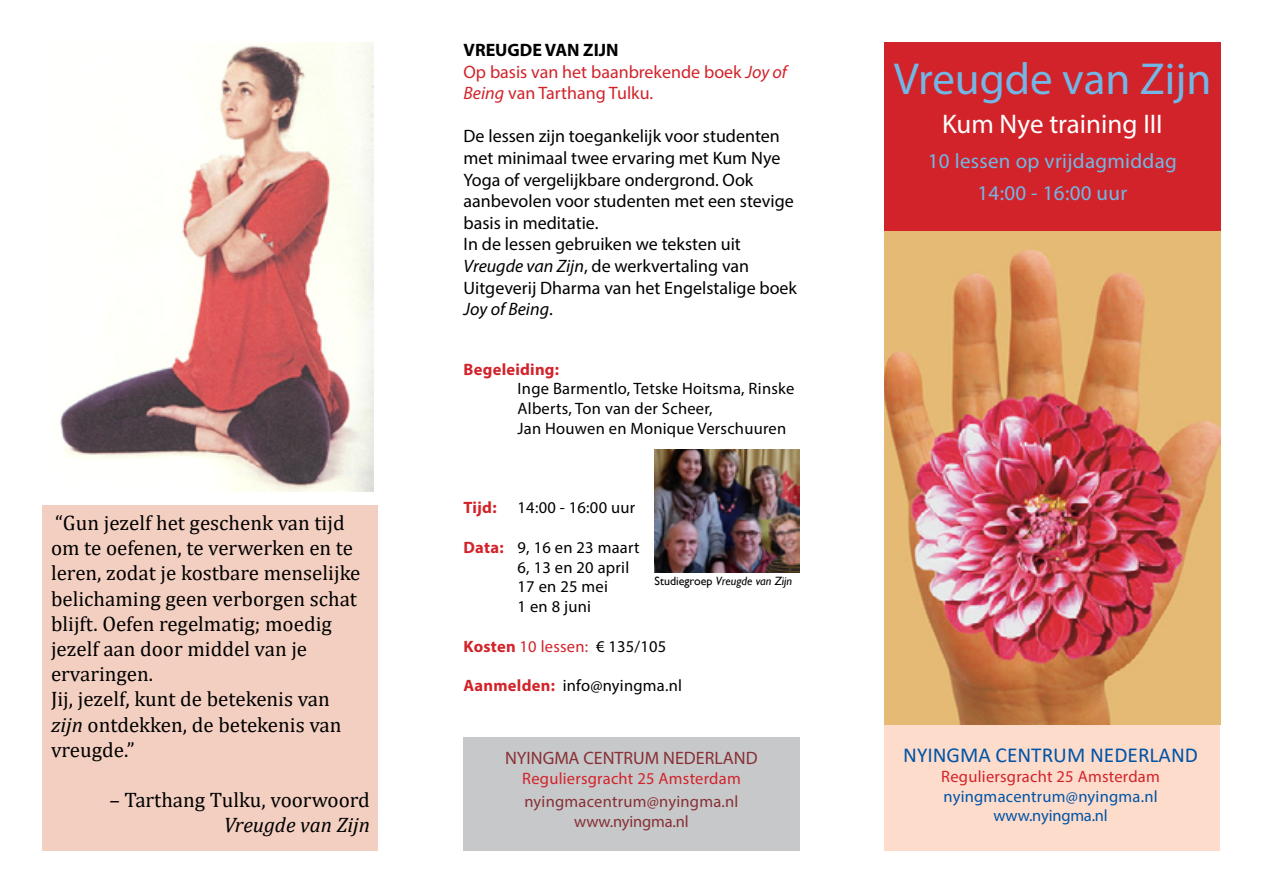
<style>
.page{position:relative;width:1263px;height:893px;background:#fff}
.page>*{position:absolute;margin:0;border:0;box-sizing:border-box;transform-origin:0 0}
.t1{font:45px "Myriad Pro";color:#72b7e5}
.t2{font:27px "Myriad Pro";color:#fff}
.t3{font:21.45px "Calibri";color:#0054a6}
.t4{font:21px/25.2px "Cambria";color:#000}
.t5{font:21px "Myriad Pro";letter-spacing:.015em;color:#72b7e5}
.t6{font:18px/21.6px "Myriad Pro";color:#000}
.t7{font:18px/21.6px "Myriad Pro";color:#d2232a}
.t8{font:18px "Myriad Pro";color:#873035}
.t9{font:700 18px "Myriad Pro";color:#000}
.t10{font:16.5px "Myriad Pro";letter-spacing:.015em;color:#000}
.t11{font:16.5px "Myriad Pro";letter-spacing:.015em;color:#d2232a}
.t12{font:16.5px "Myriad Pro";letter-spacing:.01em;color:#0054a6}
.t13{font:16.5px "Myriad Pro";letter-spacing:.01em;color:#873035}
.t14{font:700 16.5px "Myriad Pro";letter-spacing:.015em;color:#d2232a}
.t15{font:16.5px "Myriad Pro";letter-spacing:-.01em;color:#0054a6}
.t16{font:16.5px "Myriad Pro";letter-spacing:-.01em;color:#873035}
.t17{font:italic 12px "Gill Sans";color:#000}
.s1{font-style:italic}
.s2{font-weight:700;color:#d2232a}
.s3{font-weight:700}
.s4{color:#000}
.s5{font-style:normal}
</style>
<div class="page">
<div style="left:43px;top:505px;width:335px;height:345px;background:#f3cfc1"></div>
<div style="left:463px;top:737px;width:336px;height:113px;background:#c7c8ca"></div>
<div style="left:884px;top:43px;width:336px;height:190px;background:#d2232a"></div>
<img style="left:884px;top:232px;width:336px;height:493px">
<div style="left:884px;top:725px;width:336px;height:125px;background:#fedccc"></div>
<img style="left:654px;top:449px;width:145px;height:123px">
<img style="left:58px;top:43px;width:316px;height:449px">
<p class="t4" style="left:51px;top:510px;width:311px">“Gun jezelf het geschenk van tijd om te oefenen, te verwerken en te leren, zodat je kostbare menselijke belichaming geen verborgen schat blijft. Oefen regelmatig; moedig jezelf aan door middel van je ervaringen.</p>
<p class="t4" style="left:51px;top:686px;width:292px">Jij, jezelf, kunt de betekenis van <span class="s1">zijn</span> ontdekken, de betekenis van vreugde.”</p>
<p class="t4" style="left:109px;top:787px;width:262px;text-align:right">– Tarthang Tulku, voorwoord<br><span class="s1">Vreugde van Zijn</span></p>
<p class="t9" style="left:464px;top:38px;width:157px">VREUGDE VAN ZIJN</p>
<p class="t7" style="left:464px;top:61px;width:325px">Op basis van het baanbrekende boek <span class="s1">Joy of<br>Being</span> van Tarthang Tulku.</p>
<p class="t6" style="left:464px;top:125px;width:332px">De lessen zijn toegankelijk voor studenten met minimaal twee ervaring met Kum Nye Yoga of vergelijkbare ondergrond. Ook aanbevolen voor studenten met een stevige basis in meditatie.</p>
<p class="t6" style="left:464px;top:233px;width:335px">In de lessen gebruiken we teksten uit <span class="s1">Vreugde van Zijn</span>, de werkvertaling van Uitgeverij Dharma van het Engelstalige boek <span class="s1">Joy of Being</span>.</p>
<p class="t14" style="left:464px;top:358px;width:97px">Begeleiding:</p>
<p class="t10" style="left:518px;top:379px;width:278px">Inge Barmentlo, Tetske Hoitsma, Rinske</p>
<p class="t10" style="left:518px;top:399px;width:197px">Alberts, Ton van der Scheer,</p>
<p class="t10" style="left:518px;top:418px;width:270px">Jan Houwen en Monique Verschuuren</p>
<p class="t14" style="left:464px;top:497px;width:35px">Tijd:</p>
<p class="t10" style="left:518px;top:498px;width:119px">14:00 - 16:00 uur</p>
<p class="t10" style="left:464px;top:537px;width:178px"><span class="s2">Data:</span> 9, 16 en 23 maart</p>
<p class="t10" style="left:518px;top:557px;width:113px">6, 13 en 20 april</p>
<p class="t10" style="left:518px;top:577px;width:92px">17 en 25 mei</p>
<p class="t10" style="left:518px;top:597px;width:75px">1 en 8 juni</p>
<p class="t11" style="left:464px;top:636px;width:204px"><span class="s3">Kosten</span> 10 lessen: <span class="s4">€ 135/105</span></p>
<p class="t10" style="left:464px;top:676px;width:220px"><span class="s2">Aanmelden:</span> info@nyingma.nl</p>
<p class="t17" style="left:654px;top:574px;width:139px"><span class="s5">Studiegroep</span> Vreugde van Zijn</p>
<p class="t8" style="left:505px;top:747px;width:254px">NYINGMA CENTRUM NEDERLAND</p>
<p class="t11" style="left:522px;top:768px;width:220px">Reguliersgracht 25 Amsterdam</p>
<p class="t13" style="left:524px;top:791px;width:216px">nyingmacentrum@nyingma.nl</p>
<p class="t16" style="left:574px;top:811px;width:116px">www.nyingma.nl</p>
<p class="t1" style="left:894px;top:51px;width:319px">Vreugde van Zijn</p>
<p class="t2" style="left:942px;top:108px;width:222px">Kum Nye training III</p>
<p class="t5" style="left:928px;top:148px;width:251px">10 lessen op vrijdagmiddag</p>
<p class="t5" style="left:977px;top:180px;width:151px">14:00 - 16:00 uur</p>
<p class="t3" style="left:903px;top:740px;width:296px">NYINGMA CENTRUM NEDERLAND</p>
<p class="t11" style="left:941px;top:766px;width:220px">Reguliersgracht 25 Amsterdam</p>
<p class="t12" style="left:943px;top:786px;width:216px">nyingmacentrum@nyingma.nl</p>
<p class="t15" style="left:993px;top:806px;width:116px">www.nyingma.nl</p>
</div>
